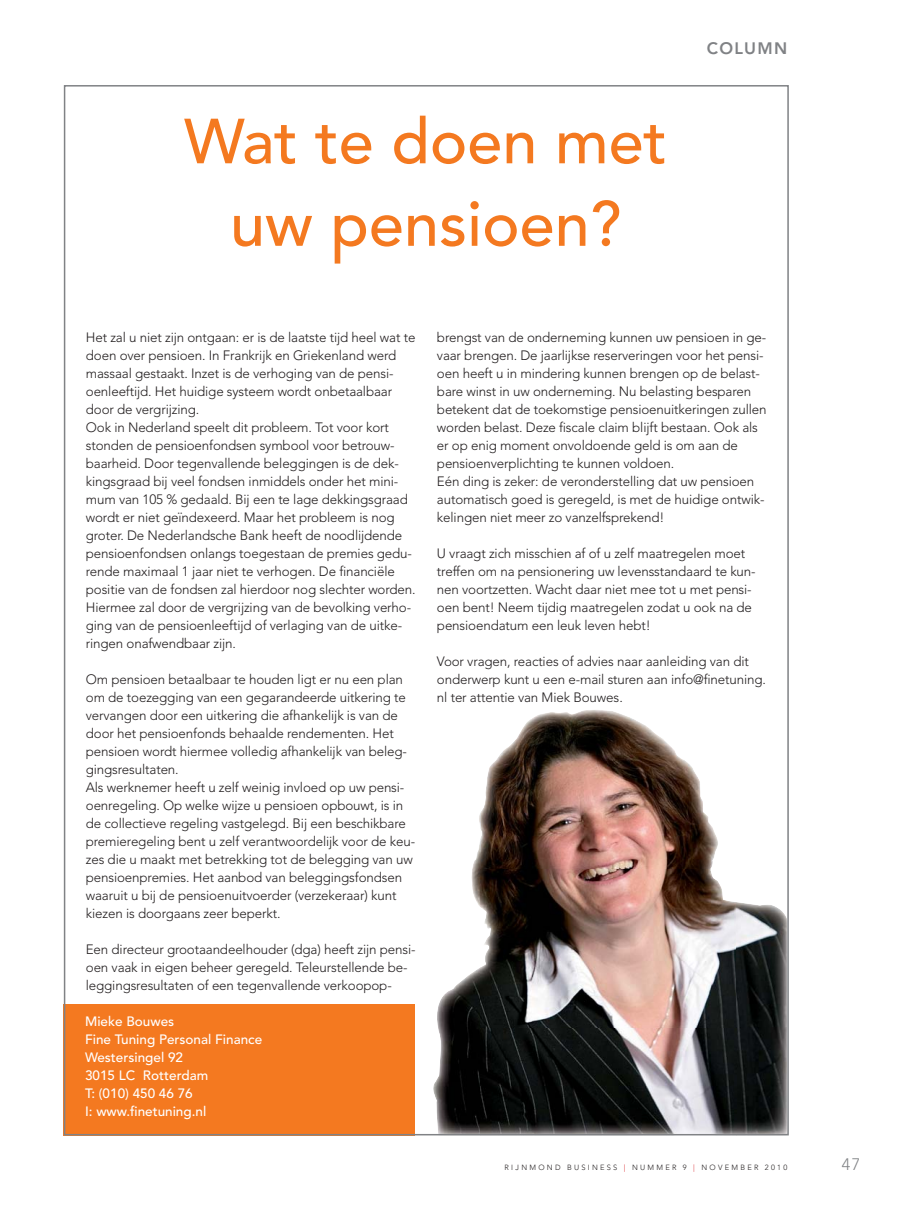
<style>
.page{position:relative;width:915px;height:1212px;background:#fff}
.page>*{position:absolute;margin:0;border:0;box-sizing:border-box;transform-origin:0 0}
.t1{font:500 63px/82.5px "Avenir LT Std";color:#f47920;text-align:center}
.t2{font:800 16.5px "Avenir LT Std";letter-spacing:.08em;color:#808285}
.t3{font:300 16.5px "Avenir LT Std";color:#808285}
.t4{font:300 13.5px/18px "Avenir LT Std";letter-spacing:-.01em;color:#231f20}
.t5{font:500 13.5px/18px "Avenir LT Std";color:#fff}
.t6{font:300 7.5px "Avenir LT Std";letter-spacing:.3em;color:#231f20}
.s1{color:#d71d24}
</style>
<div class="page">
<img style="left:480px;top:710px;width:255px;height:422px">
<img style="left:433px;top:815px;width:47px;height:317px">
<img style="left:735px;top:902px;width:50px;height:230px">
<div style="left:64px;top:1003px;width:351px;height:132px;background:#f47920"></div>
<h1 class="t1" style="left:184px;top:104px;width:484px">Wat te doen met uw pensioen?</h1>
<p class="t2" style="left:706px;top:40px;width:82px">COLUMN</p>
<p class="t4" style="left:86px;top:329px;width:331px">Het zal u niet zijn ontgaan: er is de laatste tijd heel wat te doen over pensioen. In Frankrijk en Griekenland werd massaal gestaakt. Inzet is de verhoging van de pensi&shy;oenleeftijd. Het huidige systeem wordt onbetaalbaar door de vergrijzing.<br>Ook in Nederland speelt dit probleem. Tot voor kort stonden de pensioenfondsen symbool voor betrouw&shy;baarheid. Door tegenvallende beleggingen is de dek&shy;kingsgraad bij veel fondsen inmiddels onder het mini&shy;mum van 105 % gedaald. Bij een te lage dekkingsgraad wordt er niet geïndexeerd. Maar het probleem is nog groter. De Nederlandsche Bank heeft de noodlijdende pensioenfondsen onlangs toegestaan de premies gedu&shy;rende maximaal 1 jaar niet te verhogen. De financiële positie van de fondsen zal hierdoor nog slechter worden.<br>Hiermee zal door de vergrijzing van de bevolking verho&shy;ging van de pensioenleeftijd of verlaging van de uitke&shy;ringen onafwendbaar zijn.</p>
<p class="t4" style="left:86px;top:671px;width:331px">Om pensioen betaalbaar te houden ligt er nu een plan om de toezegging van een gegarandeerde uitkering te vervangen door een uitkering die afhankelijk is van de door het pensioenfonds behaalde rendementen. Het pensioen wordt hiermee volledig afhankelijk van beleg&shy;gingsresultaten.<br>Als werknemer heeft u zelf weinig invloed op uw pensi&shy;oenregeling. Op welke wijze u pensioen opbouwt, is in de collectieve regeling vastgelegd. Bij een beschikbare premieregeling bent u zelf verantwoordelijk voor de keu&shy;zes die u maakt met betrekking tot de belegging van uw pensioenpremies. Het aanbod van beleggingsfondsen waaruit u bij de pensioenuitvoerder (verzekeraar) kunt kiezen is doorgaans zeer beperkt.</p>
<p class="t4" style="left:86px;top:941px;width:331px">Een directeur grootaandeelhouder (dga) heeft zijn pensi&shy;oen vaak in eigen beheer geregeld. Teleurstellende be&shy;leggingsresultaten of een tegenvallende verkoopop-</p>
<p class="t5" style="left:85px;top:1013px;width:178px">Mieke Bouwes<br>Fine Tuning Personal Finance<br>Westersingel 92<br>3015 LC Rotterdam<br>T: (010) 450 46 76<br>I: www.finetuning.nl</p>
<p class="t4" style="left:437px;top:329px;width:331px">brengst van de onderneming kunnen uw pensioen in ge&shy;vaar brengen. De jaarlijkse reserveringen voor het pensi&shy;oen heeft u in mindering kunnen brengen op de belast&shy;bare winst in uw onderneming. Nu belasting besparen betekent dat de toekomstige pensioenuitkeringen zullen worden belast. Deze fiscale claim blijft bestaan. Ook als er op enig moment onvoldoende geld is om aan de pensioenverplichting te kunnen voldoen.<br>Eén ding is zeker: de veronderstelling dat uw pensioen automatisch goed is geregeld, is met de huidige ontwik&shy;kelingen niet meer zo vanzelfsprekend!</p>
<p class="t4" style="left:437px;top:545px;width:320px">U vraagt zich misschien af of u zelf maatregelen moet treffen om na pensionering uw levensstandaard te kun&shy;nen voortzetten. Wacht daar niet mee tot u met pensi&shy;oen bent! Neem tijdig maatregelen zodat u ook na de pensioendatum een leuk leven hebt!</p>
<p class="t4" style="left:437px;top:653px;width:330px">Voor vragen, reacties of advies naar aanleiding van dit onderwerp kunt u een e-mail sturen aan info@finetuning. nl ter attentie van Miek Bouwes.</p>
<p class="t6" style="left:504px;top:1164px;width:284px">RIJNMOND BUSINESS <span class="s1">|</span> NUMMER 9 <span class="s1">|</span> NOVEMBER 2010</p>
<p class="t3" style="left:841px;top:1156px;width:20px">47</p>
</div>
